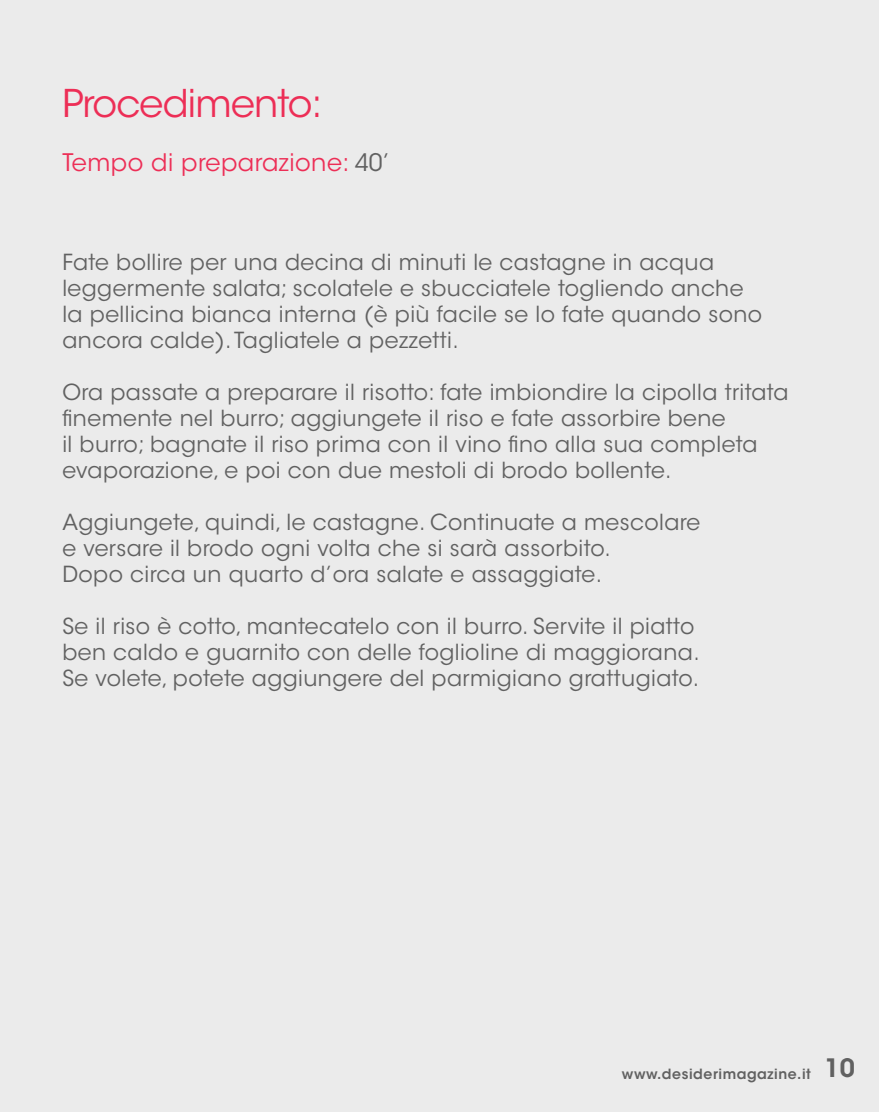
<style>
.page{position:relative;width:879px;height:1112px;background:#fff}
.page>*{position:absolute;margin:0;border:0;box-sizing:border-box;transform-origin:0 0}
.t1{font:38px "ITC Avant Garde Std";letter-spacing:-.02em;color:#ed2e56}
.t2{font:600 25.2px "ITC Avant Garde Std";color:#616161}
.t3{font:24px "ITC Avant Garde Std";letter-spacing:.02em;color:#ed2e56}
.t4{font:22px/26px "ITC Avant Garde Std";letter-spacing:.02em;color:#616161}
.t5{font:600 14px "ITC Avant Garde Std";letter-spacing:.04em;color:#616161}
.s1{color:#616161}
</style>
<div class="page">
<div style="left:0;top:0;width:879px;height:1111px;background:#ebebeb"></div>
<h1 class="t1" style="left:62px;top:80px;width:262px">Procedimento:</h1>
<p class="t3" style="left:62px;top:147px;width:329px">Tempo di preparazione: <span class="s1">40’</span></p>
<p class="t4" style="left:62px;top:249px;width:701px">Fate bollire per una decina di minuti le castagne in acqua leggermente salata; scolatele e sbucciatele togliendo anche la pellicina bianca interna (è più facile se lo fate quando sono ancora calde). Tagliatele a pezzetti.</p>
<p class="t4" style="left:62px;top:379px;width:728px">Ora passate a preparare il risotto: fate imbiondire la cipolla tritata finemente nel burro; aggiungete il riso e fate assorbire bene<br>il burro; bagnate il riso prima con il vino fino alla sua completa evaporazione, e poi con due mestoli di brodo bollente.</p>
<p class="t4" style="left:62px;top:509px;width:639px">Aggiungete, quindi, le castagne. Continuate a mescolare e versare il brodo ogni volta che si sarà assorbito.<br>Dopo circa un quarto d’ora salate e assaggiate.</p>
<p class="t4" style="left:62px;top:613px;width:639px">Se il riso è cotto, mantecatelo con il burro. Servite il piatto ben caldo e guarnito con delle foglioline di maggiorana.<br>Se volete, potete aggiungere del parmigiano grattugiato.</p>
<p class="t5" style="left:622px;top:1064px;width:190px">www.desiderimagazine.it</p>
<p class="t2" style="left:824px;top:1051px;width:32px">10</p>
</div>
